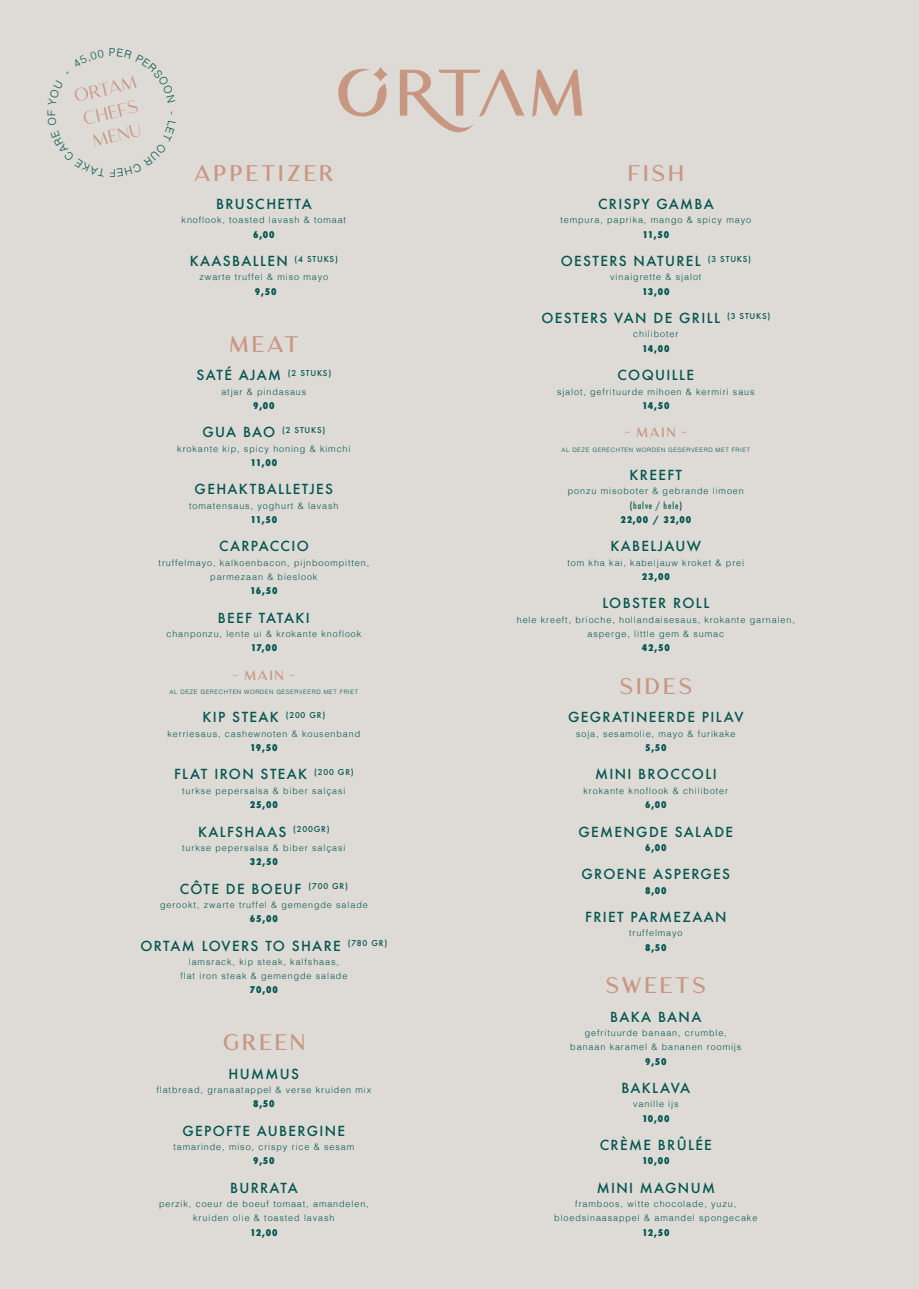
<style>
.page{position:relative;width:919px;height:1289px;background:#fff}
.page>*{position:absolute;margin:0;border:0;box-sizing:border-box;transform-origin:0 0}
.t1{font:700 22.5px "Chequers";letter-spacing:.1em;color:#c89681}
.t2{font:18px/23.7px "Chequers";color:#c89581}
.t3{font:500 13.5px "Futura";letter-spacing:.1em;color:#02544f}
.t4{font:500 13.5px "Futura";letter-spacing:.1em;color:#00544f}
.t5{font:700 13.5px "Chequers";letter-spacing:.1em;color:#c89681}
.t6{font:300 9px/14.2px "Helvetica";letter-spacing:.1em;color:#02544f;text-align:center}
.t7{font:800 condensed 9px "Futura";letter-spacing:.1em;color:#00544f}
.t8{font:800 condensed 9px "Futura";letter-spacing:.1em;color:#02544f}
.t9{font:500 condensed 9px "Futura";letter-spacing:.1em;color:#02544f}
.t10{font:500 7.8px "Futura";letter-spacing:.1em;color:#02544f}
.t11{font:300 6px "Helvetica";letter-spacing:.1em;color:#02544f}
.s1{font-size:13.5px}
</style>
<div class="page">
<div style="left:0;top:0;width:918px;height:1288px;background:#dedbd6"></div>
<svg style="left:400px;top:70px;width:124px;height:63px"></svg>
<svg style="left:532px;top:70px;width:50px;height:47px"></svg>
<svg style="left:338px;top:67px;width:50px;height:49px"></svg>
<h2 class="t2" style="left:71px;top:85px;width:66px;rotate:-13deg">ORTAM cHEFS<br>MENU</h2>
<h1 class="t1" style="left:194px;top:159px;width:142px">APPETIZER</h1>
<h3 class="t3" style="left:216px;top:195px;width:97px">BRUSCHETTA</h3>
<p class="t6" style="left:182px;top:212px;width:166px">knoflook, toasted lavash &amp; tomaat</p>
<p class="t7" style="left:253px;top:228px;width:23px">6,00</p>
<h3 class="t3" style="left:190px;top:252px;width:149px">KAASBALLEN <sup>(4</sup> <sup>STUKS)</sup></h3>
<p class="t6" style="left:199px;top:269px;width:130px">zwarte truffel &amp; miso mayo</p>
<p class="t7" style="left:255px;top:285px;width:23px">9,50</p>
<h1 class="t1" style="left:229px;top:330px;width:71px">MEAT</h1>
<h3 class="t3" style="left:196px;top:366px;width:136px">SATÉ AJAM <sup>(2</sup> <sup>STUKS)</sup></h3>
<p class="t6" style="left:221px;top:383px;width:86px">atjar &amp; pindasaus</p>
<p class="t7" style="left:253px;top:399px;width:23px">9,00</p>
<p class="t10" style="left:202px;top:424px;width:124px"><span class="s1">GUA BAO</span> (2 STUKS)</p>
<p class="t6" style="left:177px;top:440px;width:175px">krokante kip, spicy honing &amp; kimchi</p>
<p class="t7" style="left:250px;top:456px;width:28px">11,00</p>
<h3 class="t3" style="left:195px;top:480px;width:140px">GEHAKTBALLETJES</h3>
<p class="t6" style="left:189px;top:497px;width:151px">tomatensaus, yoghurt &amp; lavash</p>
<p class="t7" style="left:250px;top:513px;width:28px">11,50</p>
<h3 class="t3" style="left:219px;top:537px;width:91px">CARPACCIO</h3>
<p class="t6" style="left:159px;top:554px;width:212px">truffelmayo, kalkoenbacon, pijnboompitten, parmezaan &amp; bieslook</p>
<p class="t7" style="left:250px;top:584px;width:29px">16,50</p>
<h3 class="t3" style="left:218px;top:608px;width:94px">BEEF TATAKI</h3>
<p class="t6" style="left:166px;top:626px;width:196px">chanponzu, lente ui &amp; krokante knoflook</p>
<p class="t7" style="left:251px;top:641px;width:28px">17,00</p>
<h3 class="t5" style="left:233px;top:666px;width:64px">- MAIN -</h3>
<p class="t11" style="left:170px;top:686px;width:190px">AL DEZE GERECHTEN WORDEN GESERVEERD MET FRIET</p>
<h3 class="t3" style="left:202px;top:708px;width:124px">KIP STEAK <sup>(200</sup> <sup>GR)</sup></h3>
<p class="t6" style="left:167px;top:725px;width:194px">kerriesaus, cashewnoten &amp; kousenband</p>
<p class="t7" style="left:250px;top:741px;width:29px">19,50</p>
<h3 class="t3" style="left:174px;top:765px;width:181px">FLAT IRON STEAK <sup>(200</sup> <sup>GR)</sup></h3>
<p class="t6" style="left:182px;top:782px;width:165px">turkse pepersalsa &amp; biber salçasi</p>
<p class="t7" style="left:250px;top:798px;width:29px">25,00</p>
<h3 class="t3" style="left:198px;top:822px;width:133px">KALFSHAAS <sup>(200GR)</sup></h3>
<p class="t6" style="left:182px;top:839px;width:165px">turkse pepersalsa &amp; biber salçasi</p>
<p class="t7" style="left:250px;top:855px;width:29px">32,50</p>
<h3 class="t3" style="left:180px;top:879px;width:170px">CÔTE DE BOEUF <sup>(700</sup> <sup>GR)</sup></h3>
<p class="t6" style="left:160px;top:896px;width:209px">gerookt, zwarte truffel &amp; gemengde salade</p>
<p class="t7" style="left:250px;top:912px;width:29px">65,00</p>
<h3 class="t3" style="left:140px;top:936px;width:248px">ORTAM LOVERS TO SHARE <sup>(780</sup> <sup>GR)</sup></h3>
<p class="t6" style="left:180px;top:953px;width:168px">lamsrack, kip steak, kalfshaas, flat iron steak &amp; gemengde salade</p>
<p class="t7" style="left:250px;top:983px;width:29px">70,00</p>
<h1 class="t1" style="left:222px;top:1028px;width:84px">GREEN</h1>
<h3 class="t3" style="left:229px;top:1064px;width:72px">HUMMUS</h3>
<p class="t6" style="left:156px;top:1082px;width:216px">flatbread, granaatappel &amp; verse kruiden mix</p>
<p class="t7" style="left:253px;top:1097px;width:23px">8,50</p>
<h3 class="t3" style="left:182px;top:1121px;width:164px">GEPOFTE AUBERGINE</h3>
<p class="t6" style="left:173px;top:1139px;width:182px">tamarinde, miso, crispy rice &amp; sesam</p>
<p class="t7" style="left:253px;top:1154px;width:23px">9,50</p>
<h3 class="t3" style="left:230px;top:1178px;width:69px">BURRATA</h3>
<p class="t6" style="left:159px;top:1196px;width:211px">perzik, coeur de boeuf tomaat, amandelen, kruiden olie &amp; toasted lavash</p>
<p class="t7" style="left:250px;top:1226px;width:29px">12,00</p>
<h1 class="t1" style="left:627px;top:159px;width:58px">FISH</h1>
<h3 class="t3" style="left:598px;top:195px;width:117px">CRISPY GAMBA</h3>
<p class="t6" style="left:560px;top:212px;width:192px">tempura, paprika, mango &amp; spicy mayo</p>
<p class="t7" style="left:642px;top:228px;width:28px">11,50</p>
<h3 class="t3" style="left:560px;top:252px;width:192px">OESTERS NATUREL <sup>(3</sup> <sup>STUKS)</sup></h3>
<p class="t6" style="left:610px;top:269px;width:93px">vinaigrette &amp; sjalot</p>
<p class="t7" style="left:642px;top:285px;width:29px">13,00</p>
<h3 class="t4" style="left:541px;top:309px;width:230px">OESTERS VAN DE GRILL <sup>(3</sup> <sup>STUKS)</sup></h3>
<p class="t6" style="left:633px;top:326px;width:47px">chiliboter</p>
<p class="t7" style="left:642px;top:342px;width:29px">14,00</p>
<h3 class="t3" style="left:617px;top:366px;width:78px">COQUILLE</h3>
<p class="t6" style="left:557px;top:383px;width:199px">sjalot, gefrituurde mihoen &amp; kermiri saus</p>
<p class="t7" style="left:642px;top:399px;width:29px">14,50</p>
<h3 class="t5" style="left:624px;top:424px;width:64px">- MAIN -</h3>
<p class="t11" style="left:561px;top:444px;width:190px">AL DEZE GERECHTEN WORDEN GESERVEERD MET FRIET</p>
<h3 class="t3" style="left:629px;top:466px;width:54px">KREEFT</h3>
<p class="t6" style="left:568px;top:483px;width:177px">ponzu misoboter &amp; gebrande limoen</p>
<p class="t9" style="left:629px;top:499px;width:54px">(halve / hele)</p>
<p class="t7" style="left:620px;top:513px;width:72px">22,00 / 32,00</p>
<h3 class="t3" style="left:610px;top:537px;width:92px">KABELJAUW</h3>
<p class="t6" style="left:567px;top:554px;width:178px">tom kha kai, kabeljauw kroket &amp; prei</p>
<p class="t7" style="left:641px;top:570px;width:29px">23,00</p>
<h3 class="t3" style="left:602px;top:594px;width:108px">LOBSTER ROLL</h3>
<p class="t6" style="left:516px;top:611px;width:280px">hele kreeft, brioche, hollandaisesaus, krokante garnalen, asperge, little gem &amp; sumac</p>
<p class="t7" style="left:641px;top:641px;width:29px">42,50</p>
<h1 class="t1" style="left:619px;top:672px;width:75px">SIDES</h1>
<h3 class="t3" style="left:568px;top:708px;width:177px">GEGRATINEERDE PILAV</h3>
<p class="t6" style="left:576px;top:725px;width:161px">soja, sesamolie, mayo &amp; furikake</p>
<p class="t8" style="left:645px;top:741px;width:23px">5,50</p>
<h3 class="t3" style="left:595px;top:765px;width:123px">MINI BROCCOLI</h3>
<p class="t6" style="left:583px;top:782px;width:146px">krokante knoflook &amp; chiliboter</p>
<p class="t8" style="left:645px;top:798px;width:23px">6,00</p>
<h3 class="t3" style="left:578px;top:822px;width:156px">GEMENGDE SALADE</h3>
<p class="t8" style="left:645px;top:841px;width:23px">6,00</p>
<h3 class="t3" style="left:581px;top:865px;width:150px">GROENE ASPERGES</h3>
<p class="t8" style="left:645px;top:884px;width:23px">8,00</p>
<h3 class="t3" style="left:585px;top:907px;width:143px">FRIET PARMEZAAN</h3>
<p class="t6" style="left:629px;top:925px;width:55px">truffelmayo</p>
<p class="t7" style="left:645px;top:941px;width:23px">8,50</p>
<h1 class="t1" style="left:605px;top:971px;width:103px">SWEETS</h1>
<h3 class="t3" style="left:610px;top:1007px;width:93px">BAKA BANA</h3>
<p class="t6" style="left:570px;top:1025px;width:172px">gefrituurde banaan, crumble, banaan karamel &amp; bananen roomijs</p>
<p class="t7" style="left:645px;top:1055px;width:23px">9,50</p>
<h3 class="t3" style="left:621px;top:1078px;width:70px">BAKLAVA</h3>
<p class="t6" style="left:633px;top:1096px;width:47px">vanille ijs</p>
<p class="t7" style="left:642px;top:1112px;width:29px">10,00</p>
<h3 class="t3" style="left:599px;top:1135px;width:114px">CRÈME BRÛLÉE</h3>
<p class="t7" style="left:642px;top:1154px;width:29px">10,00</p>
<h3 class="t3" style="left:596px;top:1178px;width:120px">MINI MAGNUM</h3>
<p class="t6" style="left:554px;top:1196px;width:204px">framboos, witte chocolade, yuzu, bloedsinaasappel &amp; amandel spongecake</p>
<p class="t7" style="left:642px;top:1226px;width:29px">12,50</p>
</div>
